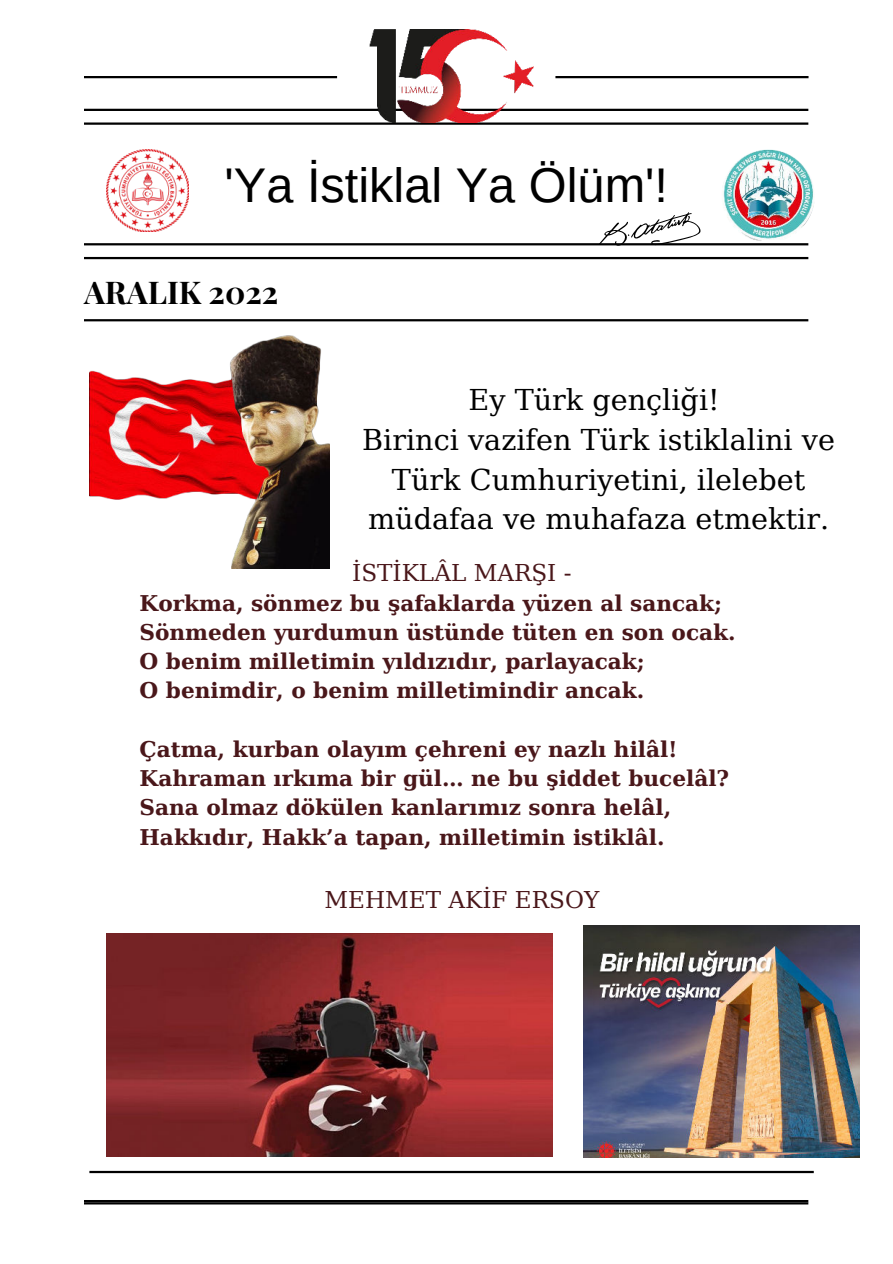
<style>
.page{position:relative;width:893px;height:1264px;background:#fff}
.page>*{position:absolute;margin:0;border:0;box-sizing:border-box;transform-origin:0 0}
.t1{font:48.6px "Arimo";color:#000}
.t2{font:700 31.5px "Playfair Display";color:#000}
.t3{font:28.65px/39.6px "DejaVu Serif";color:#000;text-align:center}
.t4{font:23.1px "DejaVu Serif";color:#4a171a}
.t5{font:700 21.6px/29.2px "DejaVu Serif";color:#4a171a}
</style>
<div class="page">
<hr style="left:84px;top:243px;width:724px;height:2px;background:#000">
<hr style="left:84px;top:109px;width:724px;height:2px;background:#000">
<hr style="left:84px;top:1202px;width:724px;height:2px;background:#000">
<hr style="left:84px;top:257px;width:724px;height:2px;background:#000">
<hr style="left:84px;top:319px;width:724px;height:2px;background:#000">
<hr style="left:84px;top:1199px;width:724px;height:3px;background:#000">
<hr style="left:84px;top:122px;width:724px;height:3px;background:#000">
<hr style="left:84px;top:76px;width:253px;height:2px;background:#000">
<hr style="left:555px;top:76px;width:253px;height:2px;background:#000">
<hr style="left:89px;top:1170px;width:724px;height:3px;background:#000">
<img style="left:370px;top:29px;width:163px;height:94px">
<img style="left:89px;top:335px;width:241px;height:234px">
<svg style="left:598px;top:212px;width:103px;height:34px"></svg>
<img style="left:583px;top:925px;width:276px;height:232px">
<img style="left:106px;top:933px;width:446px;height:223px">
<img style="left:106px;top:149px;width:82px;height:82px">
<img style="left:721px;top:149px;width:93px;height:93px;border-radius:50%">
<h1 class="t1" style="left:225px;top:155px;width:445px">'Ya İstiklal Ya Ölüm'!</h1>
<h2 class="t2" style="left:84px;top:267px;width:196px">ARALIK 2022</h2>
<h3 class="t3" style="left:362px;top:379px;width:474px">Ey Türk gençliği!<br>Birinci vazifen Türk istiklalini ve<br>Türk Cumhuriyetini, ilelebet müdafaa ve muhafaza etmektir.</h3>
<p class="t4" style="left:352px;top:556px;width:221px">İSTİKLÂL MARŞI -</p>
<p class="t5" style="left:139px;top:588px;width:597px">Korkma, sönmez bu şafaklarda yüzen al sancak; Sönmeden yurdumun üstünde tüten en son ocak.<br>O benim milletimin yıldızıdır, parlayacak;<br>O benimdir, o benim milletimindir ancak.</p>
<p class="t5" style="left:139px;top:734px;width:591px">Çatma, kurban olayım çehreni ey nazlı hilâl!<br>Kahraman ırkıma bir gül… ne bu şiddet bucelâl?<br>Sana olmaz dökülen kanlarımız sonra helâl, Hakkıdır, Hakk’a tapan, milletimin istiklâl.</p>
<p class="t4" style="left:324px;top:881px;width:276px">MEHMET AKİF ERSOY</p>
</div>
